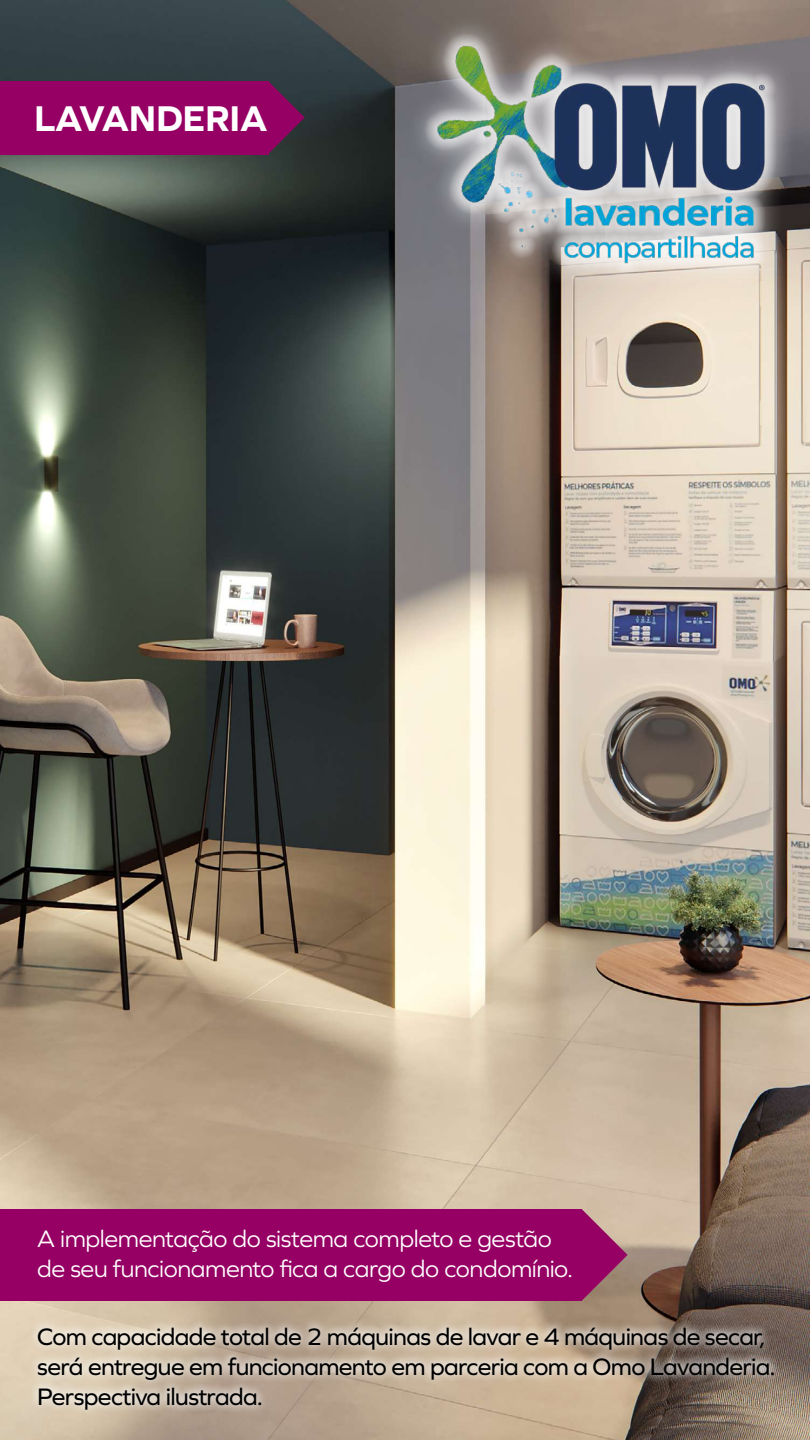
<style>
.page{position:relative;width:810px;height:1440px;background:#fff}
.page>*{position:absolute;margin:0;border:0;box-sizing:border-box;transform-origin:0 0}
.t1{font:700 37.2px "Graphie";letter-spacing:-.01em;color:#fff}
.t2{font:24.75px/30px "Graphie";letter-spacing:-.025em;color:#000}
.t3{font:24.75px/30px "Graphie";letter-spacing:-.015em;color:#fff}
</style>
<div class="page">
<img style="left:0;top:0;width:810px;height:1440px">
<svg style="left:268px;top:81px;width:37px;height:73px"></svg>
<div style="left:0;top:81px;width:268px;height:73px;background:#960064"></div>
<div style="left:407px;top:14px;width:390px;height:280px;background:#fff;opacity:.75"></div>
<svg style="left:425px;top:33px;width:352px;height:242px"></svg>
<img style="left:429px;top:41px;width:343px;height:226px">
<svg style="left:536px;top:1209px;width:92px;height:92px"></svg>
<div style="left:0;top:1209px;width:582px;height:91px;background:#960064"></div>
<div style="left:28px;top:1318px;width:755px;height:101px;background:#fff;opacity:.75"></div>
<svg style="left:30px;top:1318px;width:752px;height:99px"></svg>
<h1 class="t1" style="left:34px;top:97px;width:235px">LAVANDERIA</h1>
<p class="t3" style="left:37px;top:1223px;width:537px">A implementação do sistema completo e gestão de seu funcionamento fica a cargo do condomínio.</p>
<p class="t2" style="left:37px;top:1321px;width:740px">Com capacidade total de 2 máquinas de lavar e 4 máquinas de secar, será entregue em funcionamento em parceria com a Omo Lavanderia.<br>Perspectiva ilustrada.</p>
</div>
